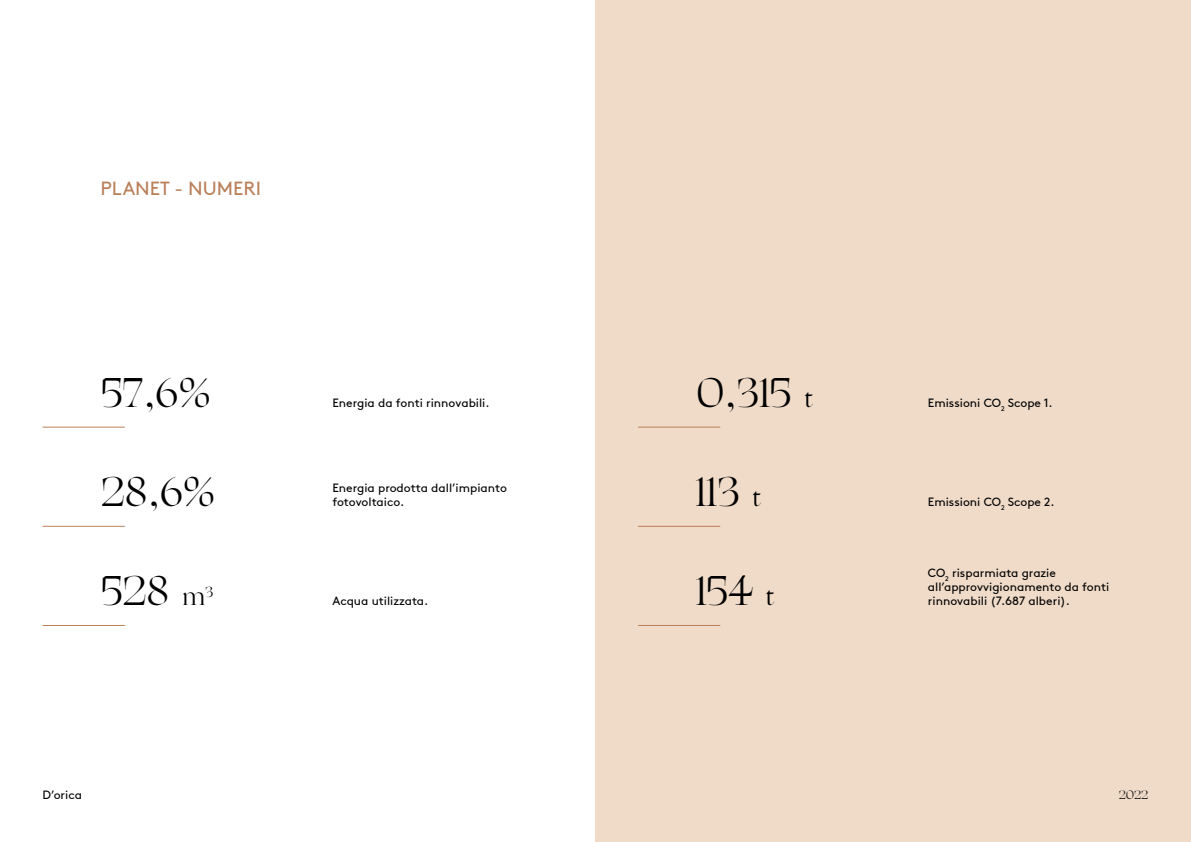
<style>
.page{position:relative;width:1191px;height:842px;background:#fff}
.page>*{position:absolute;margin:0;border:0;box-sizing:border-box;transform-origin:0 0}
.t1{font:41.2px "Ogg";letter-spacing:-.01em;color:#000}
.t2{font:19px "Brown";color:#ba805a}
.t3{font:12px/14.4px "Brown";color:#000}
.t4{font:12px "Ogg";color:#000}
.s1{font-size:25px}
</style>
<div class="page">
<div style="left:595px;top:0;width:596px;height:842px;background:#efdbc8"></div>
<hr style="left:43px;top:427px;width:82px;height:1px;background:#ba805a">
<hr style="left:638px;top:427px;width:82px;height:1px;background:#ba805a">
<hr style="left:43px;top:526px;width:82px;height:1px;background:#ba805a">
<hr style="left:638px;top:526px;width:82px;height:1px;background:#ba805a">
<hr style="left:43px;top:625px;width:82px;height:1px;background:#ba805a">
<hr style="left:638px;top:625px;width:82px;height:1px;background:#ba805a">
<h2 class="t2" style="left:100px;top:177px;width:162px">PLANET - NUMERI</h2>
<h1 class="t1" style="left:100px;top:365px;width:112px">57,6%</h1>
<h1 class="t1" style="left:696px;top:365px;width:119px">0,315 <span class="s1">t</span></h1>
<p class="t3" style="left:332px;top:396px;width:159px">Energia da fonti rinnovabili.</p>
<p class="t3" style="left:928px;top:396px;width:126px">Emissioni CO<sub>2</sub> Scope 1.</p>
<h1 class="t1" style="left:100px;top:464px;width:116px">28,6%</h1>
<h1 class="t1" style="left:696px;top:464px;width:66px">113 <span class="s1">t</span></h1>
<p class="t3" style="left:332px;top:480px;width:176px">Energia prodotta dall’impianto fotovoltaico.</p>
<h1 class="t1" style="left:100px;top:563px;width:114px">528 <span class="s1">m</span><sup>3</sup></h1>
<h1 class="t1" style="left:696px;top:563px;width:80px">154 <span class="s1">t</span></h1>
<p class="t3" style="left:332px;top:594px;width:97px">Acqua utilizzata.</p>
<p class="t3" style="left:928px;top:495px;width:128px">Emissioni CO<sub>2</sub> Scope 2.</p>
<p class="t3" style="left:928px;top:565px;width:183px">CO<sub>2</sub> risparmiata grazie all’approvvigionamento da fonti rinnovabili (7.687 alberi).</p>
<p class="t3" style="left:43px;top:788px;width:41px">D’orica</p>
<p class="t4" style="left:1118px;top:787px;width:31px">2022</p>
</div>
